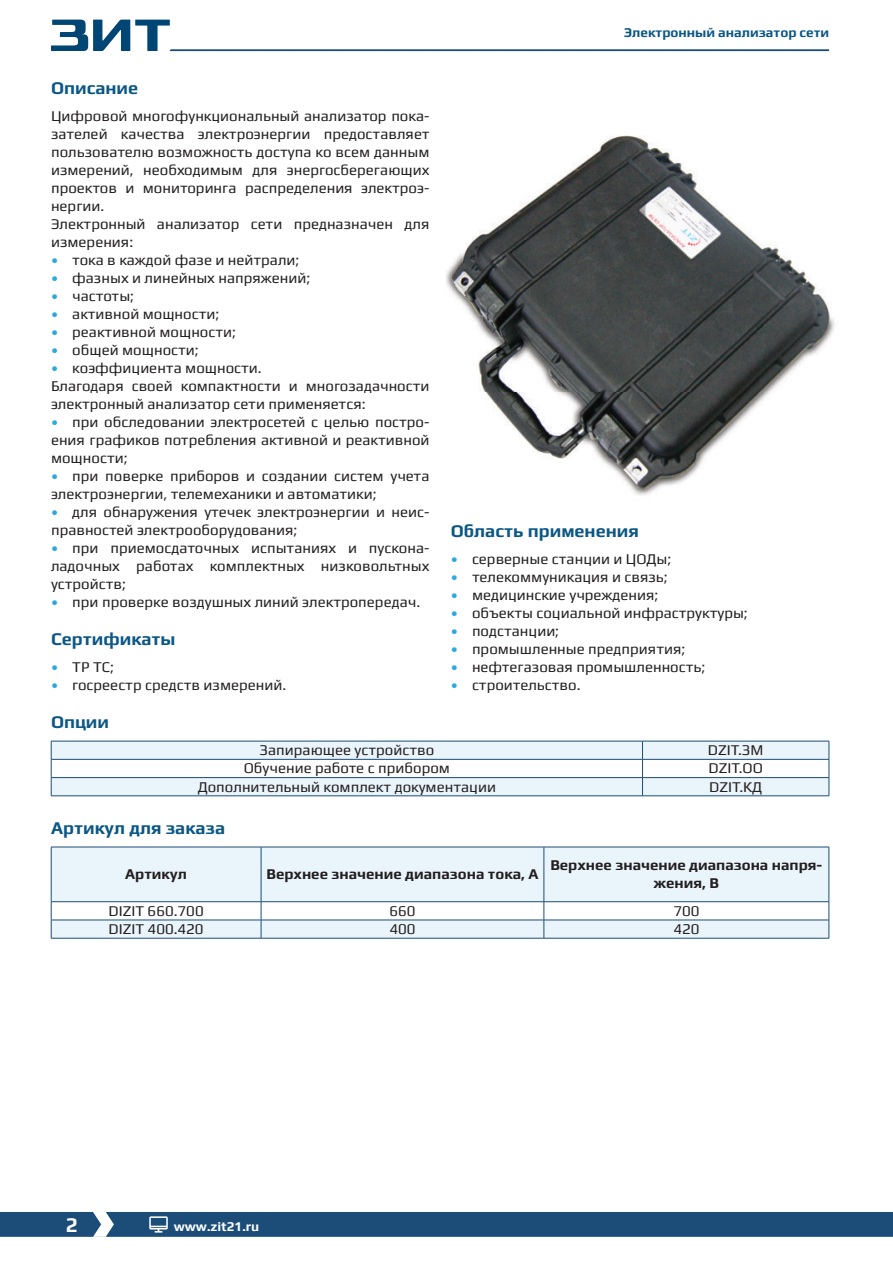
<style>
.page{position:relative;width:893px;height:1263px;background:#fff}
.page>*{position:absolute;margin:0;border:0;box-sizing:border-box;transform-origin:0 0}
.t1{font:700 21px "Play";color:#fff}
.t2{font:700 18px "Play";color:#0b5785}
.t3{font:15px/18px "Play";color:#231f20}
.t4{font:700 15px/18px "Play";color:#231f20;text-align:center}
.t5{font:700 13.5px "Play";color:#0b5785}
.t6{font:700 13.5px "Play";color:#fff}
.s1{color:#26aae1}
</style>
<div class="page">
<div style="left:0;top:1212px;width:893px;height:25px;background:#1c4d79"></div>
<svg style="left:51px;top:20px;width:778px;height:31px"></svg>
<svg style="left:52px;top:848px;width:777px;height:90px;fill:#eaf4fb"></svg>
<hr style="left:261px;top:847px;width:1px;height:54px;background:#1c4d79">
<hr style="left:544px;top:847px;width:1px;height:54px;background:#1c4d79">
<hr style="left:51px;top:901px;width:210px;height:1px;background:#1c4d79">
<hr style="left:261px;top:901px;width:283px;height:1px;background:#1c4d79">
<hr style="left:544px;top:901px;width:285px;height:1px;background:#1c4d79">
<hr style="left:51px;top:920px;width:210px;height:1px;background:#1c4d79">
<hr style="left:261px;top:920px;width:283px;height:1px;background:#1c4d79">
<svg style="left:261px;top:902px;width:1px;height:36px"></svg>
<hr style="left:544px;top:920px;width:285px;height:1px;background:#1c4d79">
<svg style="left:544px;top:902px;width:1px;height:36px"></svg>
<hr style="left:51px;top:847px;width:210px;height:1px;background:#1c4d79">
<hr style="left:51px;top:847px;width:1px;height:54px;background:#1c4d79">
<hr style="left:261px;top:847px;width:283px;height:1px;background:#1c4d79">
<hr style="left:544px;top:847px;width:285px;height:1px;background:#1c4d79">
<hr style="left:829px;top:847px;width:1px;height:54px;background:#1c4d79">
<svg style="left:51px;top:902px;width:1px;height:36px"></svg>
<svg style="left:829px;top:902px;width:1px;height:36px"></svg>
<hr style="left:51px;top:938px;width:210px;height:1px;background:#1c4d79">
<hr style="left:261px;top:938px;width:283px;height:1px;background:#1c4d79">
<hr style="left:544px;top:938px;width:285px;height:1px;background:#1c4d79">
<svg style="left:51px;top:741px;width:779px;height:55px"></svg>
<hr style="left:51px;top:795px;width:591px;height:1px;background:#1c4d79">
<hr style="left:642px;top:795px;width:187px;height:1px;background:#1c4d79">
<img style="left:446px;top:135px;width:389px;height:360px">
<p class="t2" style="left:51px;top:78px;width:89px">Описание</p>
<p class="t3" style="left:51px;top:107px;width:380px">Цифровой многофункциональный анализатор пока&shy;зателей качества электроэнергии предоставляет пользователю возможность доступа ко всем данным измерений, необходимым для энергосберегающих проектов и мониторинга распределения электроэ&shy;нергии.<br>Электронный анализатор сети предназначен для измерения:</p>
<p class="t3" style="left:51px;top:251px;width:250px"><span class="s1">•</span> тока в каждой фазе и нейтрали;</p>
<p class="t3" style="left:51px;top:269px;width:261px"><span class="s1">•</span> фазных и линейных напряжений;</p>
<p class="t3" style="left:51px;top:287px;width:85px"><span class="s1">•</span> частоты;</p>
<p class="t3" style="left:51px;top:305px;width:170px"><span class="s1">•</span> активной мощности;</p>
<p class="t3" style="left:51px;top:323px;width:186px"><span class="s1">•</span> реактивной мощности;</p>
<p class="t3" style="left:51px;top:341px;width:149px"><span class="s1">•</span> общей мощности;</p>
<p class="t3" style="left:51px;top:359px;width:380px"><span class="s1">•</span> коэффициента мощности.<br>Благодаря своей компактности и многозадачности электронный анализатор сети применяется:</p>
<p class="t3" style="left:51px;top:413px;width:380px;text-align:justify"><span class="s1">•</span> при обследовании электросетей с целью постро&shy;ения графиков потребления активной и реактивной мощности;</p>
<p class="t3" style="left:51px;top:467px;width:380px"><span class="s1">•</span> при поверке приборов и создании систем учета электроэнергии, телемеханики и автоматики;</p>
<p class="t3" style="left:51px;top:503px;width:380px"><span class="s1">•</span> для обнаружения утечек электроэнергии и неис&shy;правностей электрооборудования;</p>
<p class="t3" style="left:51px;top:539px;width:380px;text-align:justify"><span class="s1">•</span> при приемосдаточных испытаниях и пускона&shy;ладочных работах комплектных низковольтных устройств;</p>
<p class="t3" style="left:51px;top:593px;width:371px"><span class="s1">•</span> при проверке воздушных линий электропередач.</p>
<p class="t2" style="left:51px;top:628px;width:126px">Сертификаты</p>
<p class="t3" style="left:51px;top:658px;width:65px"><span class="s1">•</span> ТР ТС;</p>
<p class="t3" style="left:51px;top:676px;width:237px"><span class="s1">•</span> госреестр средств измерений.</p>
<p class="t2" style="left:51px;top:711px;width:60px">Опции</p>
<p class="t5" style="left:624px;top:25px;width:206px">Электронный анализатор сети</p>
<p class="t2" style="left:451px;top:520px;width:190px">Область применения</p>
<p class="t3" style="left:451px;top:549px;width:222px"><span class="s1">•</span> серверные станции и ЦОДы;</p>
<p class="t3" style="left:451px;top:567px;width:219px"><span class="s1">•</span> телекоммуникация и связь;</p>
<p class="t3" style="left:451px;top:585px;width:209px"><span class="s1">•</span> медицинские учреждения;</p>
<p class="t3" style="left:451px;top:603px;width:299px"><span class="s1">•</span> объекты социальной инфраструктуры;</p>
<p class="t3" style="left:451px;top:621px;width:110px"><span class="s1">•</span> подстанции;</p>
<p class="t3" style="left:451px;top:639px;width:236px"><span class="s1">•</span> промышленные предприятия;</p>
<p class="t3" style="left:451px;top:657px;width:256px"><span class="s1">•</span> нефтегазовая промышленность;</p>
<p class="t3" style="left:451px;top:675px;width:131px"><span class="s1">•</span> строительство.</p>
<p class="t3" style="left:260px;top:741px;width:176px">Запирающее устройство</p>
<p class="t3" style="left:708px;top:741px;width:57px">DZIT.ЗМ</p>
<p class="t3" style="left:244px;top:759px;width:208px">Обучение работе с прибором</p>
<p class="t3" style="left:709px;top:759px;width:56px">DZIT.ОО</p>
<p class="t3" style="left:198px;top:777px;width:300px">Дополнительный комплект документации</p>
<p class="t3" style="left:709px;top:777px;width:54px">DZIT.КД</p>
<p class="t2" style="left:51px;top:817px;width:176px">Артикул для заказа</p>
<p class="t4" style="left:125px;top:865px;width:63px">Артикул</p>
<p class="t4" style="left:266px;top:865px;width:273px">Верхнее значение диапазона тока, А</p>
<p class="t4" style="left:550px;top:856px;width:274px">Верхнее значение диапазона напря&shy;жения, В</p>
<p class="t3" style="left:109px;top:901px;width:97px">DIZIT 660.700</p>
<p class="t3" style="left:389px;top:901px;width:28px">660</p>
<p class="t3" style="left:673px;top:901px;width:28px">700</p>
<p class="t3" style="left:109px;top:919px;width:97px">DIZIT 400.420</p>
<p class="t3" style="left:389px;top:919px;width:28px">400</p>
<p class="t3" style="left:673px;top:919px;width:28px">420</p>
<h1 class="t1" style="left:66px;top:1212px;width:14px">2</h1>
<p class="t6" style="left:174px;top:1218px;width:87px">www.zit21.ru</p>
</div>
